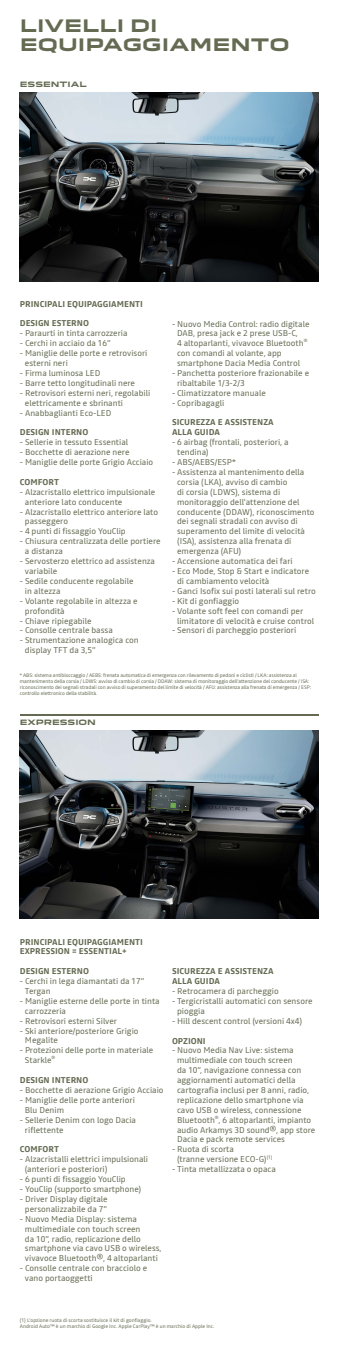
<style>
.page{position:relative;width:338px;height:1347px;background:#fff}
.page>*{position:absolute;margin:0;border:0;box-sizing:border-box;transform-origin:0 0}
.t1{font:700 16.8px/18.3px "Dacia Block Extended";color:#646b52}
.t2{font:8.4px/9.9px "Read";color:#646b52}
.t3{font:700 8.4px/9.9px "Read";color:#646b52}
.t4{font:700 7.2px "Dacia Block Extended";color:#646b52}
.t5{font:5.1px/6px "Read";letter-spacing:-.015em;color:#646b52}
</style>
<div class="page">
<img style="left:20px;top:93px;width:298px;height:188px">
<img style="left:20px;top:731px;width:298px;height:188px">
<hr style="left:20px;top:714px;width:298px;height:2px;background:#646b52">
<h1 class="t1" style="left:20px;top:17px;width:271px">LIVELLI DI<br>EQUIPAGGIAMENTO</h1>
<p class="t4" style="left:20px;top:81px;width:68px">ESSENTIAL</p>
<p class="t3" style="left:20px;top:299px;width:124px">PRINCIPALI EQUIPAGGIAMENTI</p>
<p class="t3" style="left:20px;top:318px;width:71px">DESIGN ESTERNO</p>
<p class="t2" style="left:20px;top:328px;width:109px">- Paraurti in tinta carrozzeria</p>
<p class="t2" style="left:20px;top:338px;width:92px">- Cerchi in acciaio da 16”</p>
<p class="t2" style="left:25px;top:348px;width:124px;text-indent:-5px">- Maniglie delle porte e retrovisori esterni neri</p>
<p class="t2" style="left:20px;top:368px;width:82px">- Firma luminosa LED</p>
<p class="t2" style="left:20px;top:378px;width:117px">- Barre tetto longitudinali nere</p>
<p class="t2" style="left:25px;top:388px;width:127px;text-indent:-5px">- Retrovisori esterni neri, regolabili elettricamente e sbrinanti</p>
<p class="t2" style="left:20px;top:408px;width:93px">- Anabbaglianti Eco-LED</p>
<p class="t3" style="left:20px;top:427px;width:70px">DESIGN INTERNO</p>
<p class="t2" style="left:20px;top:437px;width:110px">- Sellerie in tessuto Essential</p>
<p class="t2" style="left:20px;top:447px;width:111px">- Bocchette di aerazione nere</p>
<p class="t2" style="left:20px;top:457px;width:135px">- Maniglie delle porte Grigio Acciaio</p>
<p class="t3" style="left:20px;top:477px;width:41px">COMFORT</p>
<p class="t2" style="left:25px;top:487px;width:132px;text-indent:-5px">- Alzacristallo elettrico impulsionale anteriore lato conducente</p>
<p class="t2" style="left:25px;top:507px;width:135px;text-indent:-5px">- Alzacristallo elettrico anteriore lato passeggero</p>
<p class="t2" style="left:20px;top:526px;width:107px">- 4 punti di fissaggio YouClip</p>
<p class="t2" style="left:25px;top:536px;width:137px;text-indent:-5px">- Chiusura centralizzata delle portiere a distanza</p>
<p class="t2" style="left:25px;top:556px;width:132px;text-indent:-5px">- Servosterzo elettrico ad assistenza variabile</p>
<p class="t2" style="left:25px;top:576px;width:110px;text-indent:-5px">- Sedile conducente regolabile in altezza</p>
<p class="t2" style="left:25px;top:596px;width:114px;text-indent:-5px">- Volante regolabile in altezza e profondità</p>
<p class="t2" style="left:20px;top:616px;width:73px">- Chiave ripiegabile</p>
<p class="t2" style="left:20px;top:625px;width:94px">- Consolle centrale bassa</p>
<p class="t2" style="left:25px;top:635px;width:115px;text-indent:-5px">- Strumentazione analogica con display TFT da 3,5”</p>
<p class="t2" style="left:177px;top:319px;width:134px;text-indent:-5px">- Nuovo Media Control: radio digitale DAB, presa jack e 2 prese USB-C,<br>4 altoparlanti, vivavoce Bluetooth<sup>® </sup>con comandi al volante, app smartphone Dacia Media Control</p>
<p class="t2" style="left:177px;top:368px;width:133px;text-indent:-5px">- Panchetta posteriore frazionabile e ribaltabile 1/3-2/3</p>
<p class="t2" style="left:172px;top:388px;width:95px">- Climatizzatore manuale</p>
<p class="t2" style="left:172px;top:398px;width:54px">- Copribagagli</p>
<p class="t3" style="left:172px;top:417px;width:103px">SICUREZZA E ASSISTENZA<br>ALLA GUIDA</p>
<p class="t2" style="left:177px;top:437px;width:113px;text-indent:-5px">- 6 airbag (frontali, posteriori, a tendina)</p>
<p class="t2" style="left:172px;top:457px;width:65px">- ABS/AEBS/ESP*</p>
<p class="t2" style="left:177px;top:467px;width:139px;text-indent:-5px">- Assistenza al mantenimento della corsia (LKA), avviso di cambio<br>di corsia (LDWS), sistema di monitoraggio dell'attenzione del conducente (DDAW), riconoscimento dei segnali stradali con avviso di superamento del limite di velocità (ISA), assistenza alla frenata di emergenza (AFU)</p>
<p class="t2" style="left:172px;top:556px;width:122px">- Accensione automatica dei fari</p>
<p class="t2" style="left:177px;top:566px;width:133px;text-indent:-5px">- Eco Mode, Stop &amp; Start e indicatore di cambiamento velocità</p>
<p class="t2" style="left:172px;top:586px;width:145px">- Ganci Isofix sui posti laterali sul retro</p>
<p class="t2" style="left:172px;top:596px;width:69px">- Kit di gonfiaggio</p>
<p class="t2" style="left:177px;top:606px;width:138px;text-indent:-5px">- Volante soft feel con comandi per limitatore di velocità e cruise control</p>
<p class="t2" style="left:172px;top:625px;width:126px">- Sensori di parcheggio posteriori</p>
<p class="t5" style="left:20px;top:672px;width:292px">* ABS: sistema antibloccaggio / AEBS: frenata automatica di emergenza con rilevamento di pedoni e ciclisti / LKA: assistenza al mantenimento della corsia / LDWS: avviso di cambio di corsia / DDAW: sistema di monitoraggio dell'attenzione del conducente / ISA: riconoscimento dei segnali stradali con avviso di superamento del limite di velocità / AFU: assistenza alla frenata di emergenza / ESP: controllo elettronico della stabilità.</p>
<p class="t4" style="left:20px;top:718px;width:78px">EXPRESSION</p>
<p class="t3" style="left:20px;top:937px;width:124px">PRINCIPALI EQUIPAGGIAMENTI<br>EXPRESSION = ESSENTIAL+</p>
<p class="t3" style="left:20px;top:966px;width:71px">DESIGN ESTERNO</p>
<p class="t2" style="left:25px;top:976px;width:121px;text-indent:-5px">- Cerchi in lega diamantati da 17”<br>Tergan</p>
<p class="t2" style="left:25px;top:996px;width:136px;text-indent:-5px">- Maniglie esterne delle porte in tinta carrozzeria</p>
<p class="t2" style="left:20px;top:1016px;width:99px">- Retrovisori esterni Silver</p>
<p class="t2" style="left:25px;top:1026px;width:115px;text-indent:-5px">- Ski anteriore/posteriore Grigio<br>Megalite</p>
<p class="t2" style="left:25px;top:1045px;width:130px;text-indent:-5px">- Protezioni delle porte in materiale<br>Starkle<sup>®</sup></p>
<p class="t3" style="left:20px;top:1075px;width:70px">DESIGN INTERNO</p>
<p class="t2" style="left:20px;top:1085px;width:145px">- Bocchette di aerazione Grigio Acciaio</p>
<p class="t2" style="left:25px;top:1095px;width:111px;text-indent:-5px">- Maniglie delle porte anteriori<br>Blu Denim</p>
<p class="t2" style="left:25px;top:1115px;width:113px;text-indent:-5px">- Sellerie Denim con logo Dacia riflettente</p>
<p class="t3" style="left:20px;top:1144px;width:41px">COMFORT</p>
<p class="t2" style="left:25px;top:1154px;width:124px;text-indent:-5px">- Alzacristalli elettrici impulsionali (anteriori e posteriori)</p>
<p class="t2" style="left:20px;top:1174px;width:107px">- 6 punti di fissaggio YouClip</p>
<p class="t2" style="left:20px;top:1184px;width:123px">- YouClip (supporto smartphone)</p>
<p class="t2" style="left:20px;top:1194px;width:89px;text-align:center">- Driver Display digitale personalizzabile da 7"</p>
<p class="t2" style="left:25px;top:1214px;width:138px;text-indent:-5px">- Nuovo Media Display: sistema multimediale con touch screen<br>da 10”, radio, replicazione dello smartphone via cavo USB o wireless, vivavoce Bluetooth®, 4 altoparlanti</p>
<p class="t2" style="left:25px;top:1263px;width:124px;text-indent:-5px">- Consolle centrale con bracciolo e vano portaoggetti</p>
<p class="t3" style="left:172px;top:966px;width:103px">SICUREZZA E ASSISTENZA<br>ALLA GUIDA</p>
<p class="t2" style="left:172px;top:986px;width:108px">- Retrocamera di parcheggio</p>
<p class="t2" style="left:177px;top:996px;width:137px;text-indent:-5px">- Tergicristalli automatici con sensore pioggia</p>
<p class="t2" style="left:172px;top:1016px;width:132px">- Hill descent control (versioni 4x4)</p>
<p class="t3" style="left:172px;top:1036px;width:35px">OPZIONI</p>
<p class="t2" style="left:177px;top:1045px;width:140px;text-indent:-5px">- Nuovo Media Nav Live: sistema multimediale con touch screen<br>da 10”, navigazione connessa con aggiornamenti automatici della cartografia inclusi per 8 anni, radio, replicazione dello smartphone via cavo USB o wireless, connessione Bluetooth<sup>®</sup>, 6 altoparlanti, impianto audio Arkamys 3D sound®, app store Dacia e pack remote services</p>
<p class="t2" style="left:177px;top:1144px;width:97px;text-indent:-5px">- Ruota di scorta<br>(tranne versione ECO-G)<sup>(1)</sup></p>
<p class="t2" style="left:172px;top:1164px;width:105px">- Tinta metallizzata o opaca</p>
<p class="t5" style="left:20px;top:1317px;width:196px">(1) L’opzione ruota di scorta sostituisce il kit di gonfiaggio.<br>Android Auto™ è un marchio di Google Inc. Apple CarPlay™ è un marchio di Apple Inc.</p>
</div>
